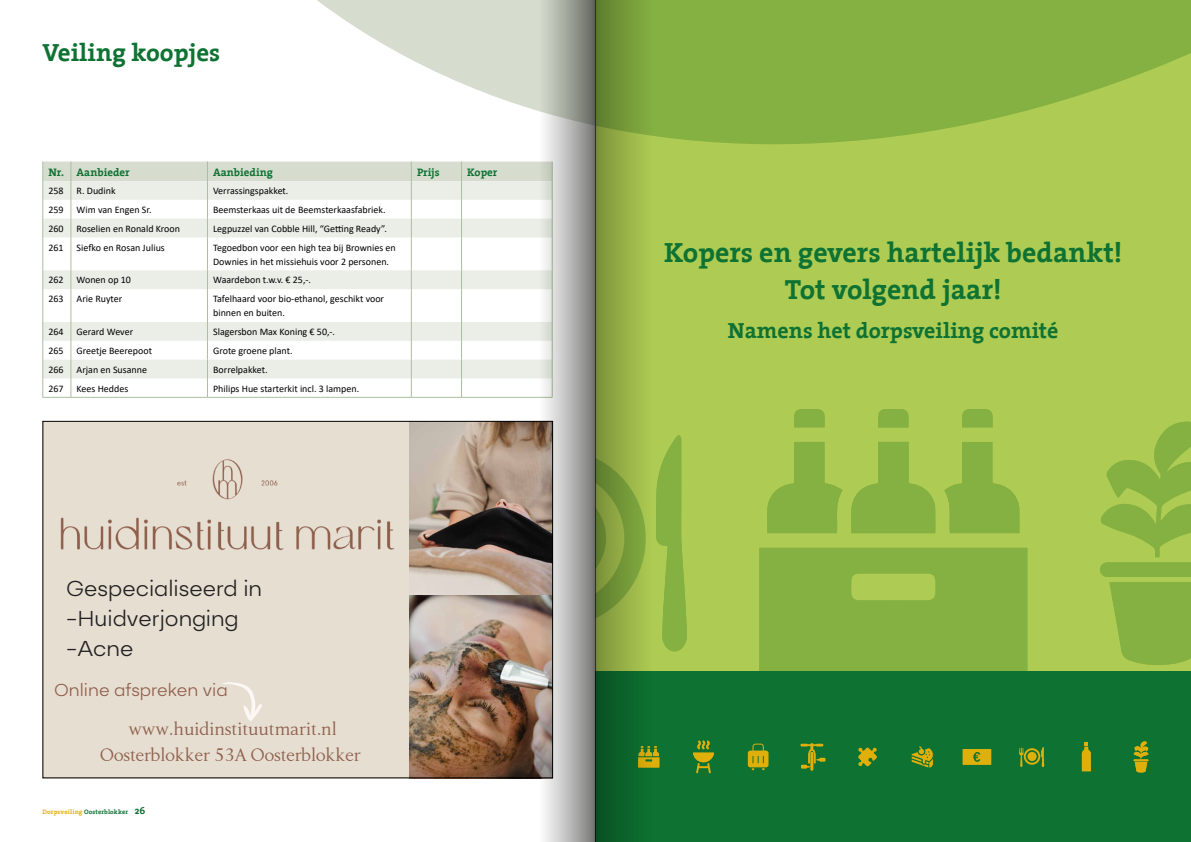
<style>
.page{position:relative;width:1191px;height:842px;background:#fff}
.page>*{position:absolute;margin:0;border:0;box-sizing:border-box;transform-origin:0 0}
.t1{font:700 28px/37px "The Serif";color:#0e7232;text-align:center}
.t2{font:700 25px "The Serif";color:#0e7232}
.t3{font:300 22.1px/30.4px "Goli";color:#212121}
.t4{font:700 22px "The Serif";color:#0e7232}
.t5{font:300 21.5px/29.6px "Goli";color:#212121}
.t6{font:19.6px/26.7px "LT Soul";color:#8e604c;text-align:center}
.t7{font:19.1px "LT Soul";color:#8e604c}
.t8{font:300 17.7px "Goli";color:#8e604c}
.t9{font:300 17.2px "Goli";color:#8e604c}
.t10{font:700 11px "The Serif";color:#0e7232}
.t11{font:10px/14px "Calibri";color:#000}
.t12{font:700 6.5px "The Serif";letter-spacing:.015em;color:#0e7232}
.s1{color:#e0b008}
.s2{font-size:10px}
</style>
<div class="page">
<div style="left:595px;top:0;width:596px;height:672px;background:#aecc53"></div>
<svg style="left:44px;top:237px;width:495px;height:141px"></svg>
<svg style="left:43px;top:162px;width:496px;height:75px"></svg>
<hr style="left:43px;top:237px;width:1px;height:33px;background:#abbea0">
<hr style="left:71px;top:237px;width:1px;height:33px;background:#abbea0">
<hr style="left:207px;top:237px;width:1px;height:33px;background:#abbea0">
<hr style="left:411px;top:237px;width:1px;height:33px;background:#abbea0">
<hr style="left:461px;top:237px;width:1px;height:33px;background:#abbea0">
<svg style="left:43px;top:270px;width:1px;height:19px"></svg>
<svg style="left:71px;top:270px;width:1px;height:19px"></svg>
<svg style="left:207px;top:270px;width:1px;height:19px"></svg>
<svg style="left:411px;top:270px;width:1px;height:19px"></svg>
<svg style="left:461px;top:270px;width:1px;height:19px"></svg>
<hr style="left:43px;top:289px;width:1px;height:33px;background:#abbea0">
<hr style="left:71px;top:289px;width:1px;height:33px;background:#abbea0">
<hr style="left:207px;top:289px;width:1px;height:33px;background:#abbea0">
<hr style="left:411px;top:289px;width:1px;height:33px;background:#abbea0">
<hr style="left:461px;top:289px;width:1px;height:33px;background:#abbea0">
<svg style="left:207px;top:322px;width:1px;height:75px"></svg>
<svg style="left:411px;top:322px;width:1px;height:75px"></svg>
<svg style="left:461px;top:322px;width:1px;height:75px"></svg>
<svg style="left:43px;top:322px;width:29px;height:76px"></svg>
<hr style="left:71px;top:397px;width:136px;height:1px;background:#abbea0">
<hr style="left:207px;top:397px;width:204px;height:1px;background:#abbea0">
<hr style="left:411px;top:397px;width:50px;height:1px;background:#abbea0">
<hr style="left:461px;top:397px;width:91px;height:1px;background:#abbea0">
<div style="left:43px;top:421px;width:510px;height:357px;background:#e7ded2"></div>
<img style="left:60px;top:459px;width:335px;height:91px">
<svg style="left:222px;top:682px;width:40px;height:39px"></svg>
<img style="left:410px;top:595px;width:129px;height:181px">
<img style="left:410px;top:423px;width:129px;height:172px">
<svg style="left:317px;top:0;width:222px;height:111px;fill:#d6ddcf"></svg>
<svg style="left:1099px;top:422px;width:92px;height:243px"></svg>
<svg style="left:878px;top:409px;width:30px;height:18px"></svg>
<svg style="left:944px;top:442px;width:75px;height:91px"></svg>
<svg style="left:962px;top:409px;width:30px;height:18px"></svg>
<svg style="left:851px;top:442px;width:84px;height:91px"></svg>
<svg style="left:759px;top:548px;width:268px;height:124px;background:#86b143"></svg>
<svg style="left:767px;top:442px;width:75px;height:91px"></svg>
<svg style="left:794px;top:409px;width:30px;height:18px"></svg>
<svg style="left:656px;top:435px;width:31px;height:216px"></svg>
<svg style="left:652px;top:0;width:539px;height:145px;fill:#85b042"></svg>
<div style="left:595px;top:672px;width:596px;height:170px;background:#0e7232"></div>
<svg style="left:1133px;top:741px;width:15px;height:31px"></svg>
<svg style="left:911px;top:746px;width:22px;height:21px"></svg>
<svg style="left:1081px;top:743px;width:9px;height:28px"></svg>
<div style="left:1082px;top:758px;width:8px;height:9px;background:#dfaf0b"></div>
<svg style="left:800px;top:743px;width:25px;height:28px"></svg>
<svg style="left:693px;top:741px;width:21px;height:32px"></svg>
<svg style="left:748px;top:744px;width:20px;height:26px"></svg>
<svg style="left:652px;top:746px;width:7px;height:22px"></svg>
<svg style="left:962px;top:749px;width:29px;height:16px"></svg>
<svg style="left:1019px;top:747px;width:25px;height:20px"></svg>
<div style="left:1027px;top:752px;width:9px;height:9px;background:#dfaf0b;border-radius:50%"></div>
<svg style="left:858px;top:747px;width:19px;height:19px"></svg>
<svg style="left:595px;top:0;width:57px;height:842px"></svg>
<svg style="left:539px;top:0;width:56px;height:842px;background:#adada9"></svg>
<h2 class="t2" style="left:43px;top:32px;width:179px">Veiling koopjes</h2>
<p class="t10" style="left:48px;top:163px;width:83px">Nr. Aanbieder</p>
<p class="t10" style="left:213px;top:163px;width:61px">Aanbieding</p>
<p class="t10" style="left:417px;top:163px;width:24px">Prijs</p>
<p class="t10" style="left:467px;top:163px;width:32px">Koper</p>
<p class="t11" style="left:48px;top:184px;width:17px">258</p>
<p class="t11" style="left:77px;top:184px;width:40px">R. Dudink</p>
<p class="t11" style="left:213px;top:184px;width:77px">Verrassingspakket.</p>
<p class="t11" style="left:48px;top:202px;width:17px">259</p>
<p class="t11" style="left:77px;top:202px;width:76px">Wim van Engen Sr.</p>
<p class="t11" style="left:213px;top:202px;width:174px">Beemsterkaas uit de Beemsterkaasfabriek.</p>
<p class="t11" style="left:48px;top:221px;width:17px">260</p>
<p class="t11" style="left:77px;top:221px;width:105px">Roselien en Ronald Kroon</p>
<p class="t11" style="left:213px;top:221px;width:175px">Legpuzzel van Cobble Hill, “Getting Ready”.</p>
<p class="t11" style="left:48px;top:240px;width:17px">261</p>
<p class="t11" style="left:77px;top:240px;width:90px">Siefko en Rosan Julius</p>
<p class="t11" style="left:213px;top:240px;width:184px">Tegoedbon voor een high tea bij Brownies en<br>Downies in het missiehuis voor 2 personen.</p>
<p class="t11" style="left:48px;top:273px;width:17px">262</p>
<p class="t11" style="left:77px;top:273px;width:56px">Wonen op 10</p>
<p class="t11" style="left:213px;top:273px;width:99px">Waardebon t.w.v. € 25,-.</p>
<p class="t11" style="left:48px;top:292px;width:17px">263</p>
<p class="t11" style="left:77px;top:292px;width:47px">Arie Ruyter</p>
<p class="t11" style="left:213px;top:292px;width:172px">Tafelhaard voor bio-ethanol, geschikt voor binnen en buiten.</p>
<p class="t11" style="left:48px;top:325px;width:17px">264</p>
<p class="t11" style="left:77px;top:325px;width:58px">Gerard Wever</p>
<p class="t11" style="left:213px;top:325px;width:123px">Slagersbon Max Koning € 50,-.</p>
<p class="t11" style="left:48px;top:343px;width:17px">265</p>
<p class="t11" style="left:77px;top:343px;width:77px">Greetje Beerepoot</p>
<p class="t11" style="left:213px;top:343px;width:81px">Grote groene plant.</p>
<p class="t11" style="left:48px;top:362px;width:17px">266</p>
<p class="t11" style="left:77px;top:362px;width:72px">Arjan en Susanne</p>
<p class="t11" style="left:213px;top:362px;width:56px">Borrelpakket.</p>
<p class="t11" style="left:48px;top:381px;width:17px">267</p>
<p class="t11" style="left:77px;top:381px;width:53px">Kees Heddes</p>
<p class="t11" style="left:213px;top:381px;width:148px">Philips Hue starterkit incl. 3 lampen.</p>
<h3 class="t3" style="left:63px;top:569px;width:203px">Gespecialiseerd in -Huidverjonging -Acne</h3>
<h3 class="t5" style="left:66px;top:574px;width:197px">Gespecialiseerd in -Huidverjonging -Acne</h3>
<h3 class="t8" style="left:51px;top:677px;width:180px">Online afspreken via</h3>
<h3 class="t9" style="left:54px;top:680px;width:175px">Online afspreken via</h3>
<h3 class="t6" style="left:98px;top:715px;width:269px">www.huidinstituutmarit.nl<br>Oosterblokker 53A Oosterblokker</h3>
<h3 class="t7" style="left:128px;top:718px;width:42px">w w</h3>
<h3 class="t7" style="left:209px;top:718px;width:129px">i t u marit.nl</h3>
<h3 class="t7" style="left:136px;top:744px;width:50px">erb k</h3>
<h3 class="t7" style="left:224px;top:744px;width:138px">3 O sterblokker</h3>
<p class="t12" style="left:43px;top:806px;width:104px"><span class="s1">Dorpsveiling</span> Oosterblokker <span class="s2">26</span></p>
<h1 class="t1" style="left:664px;top:234px;width:460px">Kopers en gevers hartelijk bedankt!<br>Tot volgend jaar!</h1>
<h3 class="t4" style="left:728px;top:312px;width:332px">Namens het dorpsveiling comité</h3>
</div>
